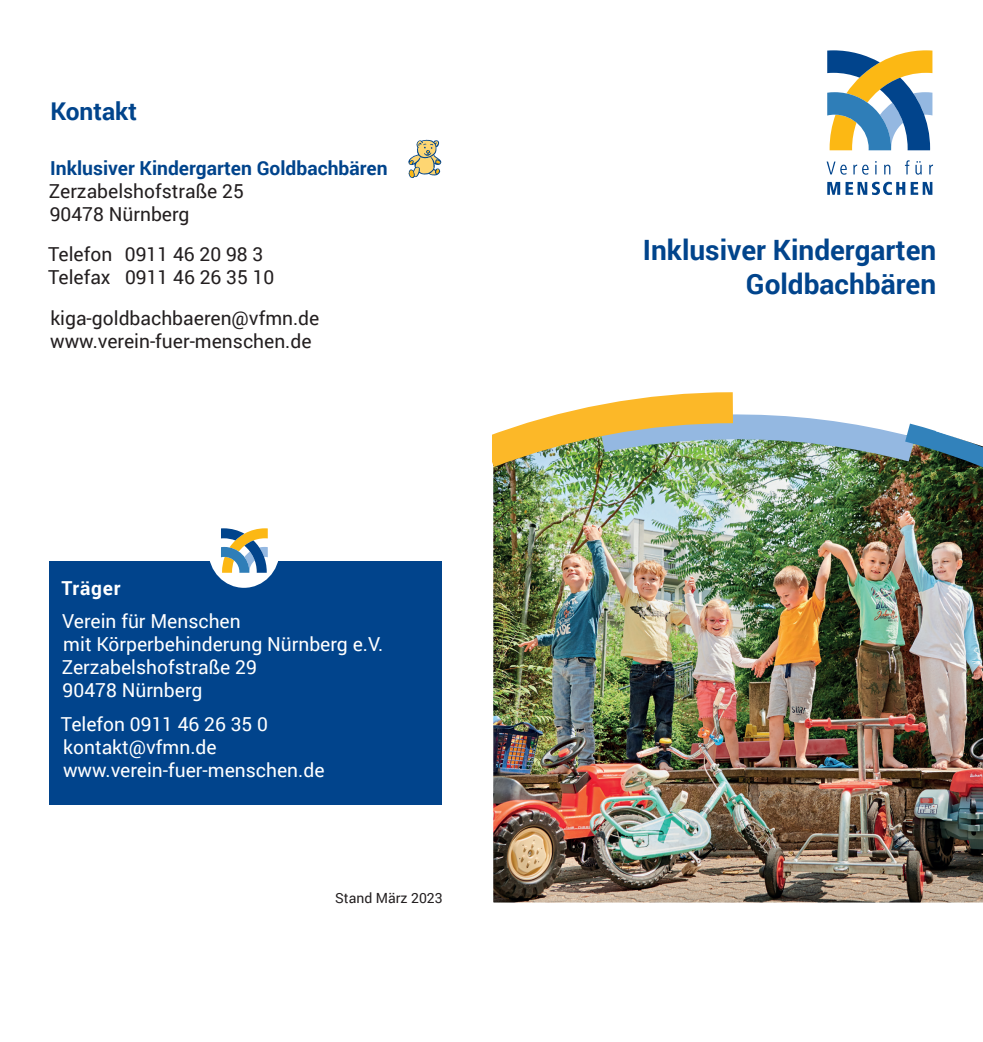
<style>
.page{position:relative;width:983px;height:1042px;background:#fff}
.page>*{position:absolute;margin:0;border:0;box-sizing:border-box;transform-origin:0 0}
.t1{font:700 28px/33.6px "Roboto";color:#01448c;text-align:right}
.t2{font:700 24.5px "Roboto";color:#01448c}
.t3{font:19.25px/23.1px "Roboto";color:#fff}
.t4{font:19.25px/23.1px "Roboto";color:#231f20}
.t5{font:700 19.25px "Roboto";color:#01448c}
.t6{font:700 19.25px "Roboto";letter-spacing:.04em;color:#fff}
.t7{font:14px "Roboto";color:#231f20}
</style>
<div class="page">
<svg style="left:408px;top:140px;width:33px;height:38px"></svg>
<img style="left:493px;top:477px;width:489px;height:426px">
<svg style="left:826px;top:162px;width:20px;height:13px"></svg>
<svg style="left:853px;top:165px;width:15px;height:10px"></svg>
<svg style="left:875px;top:161px;width:1px;height:13px"></svg>
<svg style="left:884px;top:165px;width:6px;height:9px"></svg>
<svg style="left:904px;top:160px;width:5px;height:14px"></svg>
<svg style="left:915px;top:161px;width:6px;height:14px"></svg>
<svg style="left:929px;top:165px;width:3px;height:9px"></svg>
<svg style="left:827px;top:182px;width:105px;height:13px"></svg>
<svg style="left:827px;top:50px;width:105px;height:100px"></svg>
<img style="left:492px;top:392px;width:490px;height:85px">
<div style="left:50px;top:561px;width:391px;height:243px;background:#01448c"></div>
<div style="left:208px;top:514px;width:71px;height:74px;background:#fff;border-radius:50%"></div>
<svg style="left:221px;top:528px;width:47px;height:45px"></svg>
<p class="t2" style="left:50px;top:94px;width:88px">Kontakt</p>
<p class="t5" style="left:50px;top:154px;width:339px">Inklusiver Kindergarten Goldbachbären</p>
<p class="t4" style="left:49px;top:179px;width:196px">Zerzabelshofstraße 25<br>90478 Nürnberg</p>
<p class="t4" style="left:48px;top:242px;width:228px">Telefon 0911 46 20 98 3<br>Telefax 0911 46 26 35 10</p>
<p class="t4" style="left:50px;top:306px;width:271px">kiga-goldbachbaeren@vfmn.de www.verein-fuer-menschen.de</p>
<p class="t6" style="left:62px;top:574px;width:60px">Träger</p>
<p class="t3" style="left:62px;top:609px;width:323px">Verein für Menschen<br>mit Körperbehinderung Nürnberg e.V.<br>Zerzabelshofstraße 29<br>90478 Nürnberg</p>
<p class="t3" style="left:61px;top:712px;width:265px">Telefon 0911 46 26 35 0 kontakt@vfmn.de www.verein-fuer-menschen.de</p>
<p class="t7" style="left:335px;top:888px;width:109px">Stand März 2023</p>
<h1 class="t1" style="left:642px;top:232px;width:295px">Inklusiver Kindergarten<br>Goldbachbären</h1>
</div>
